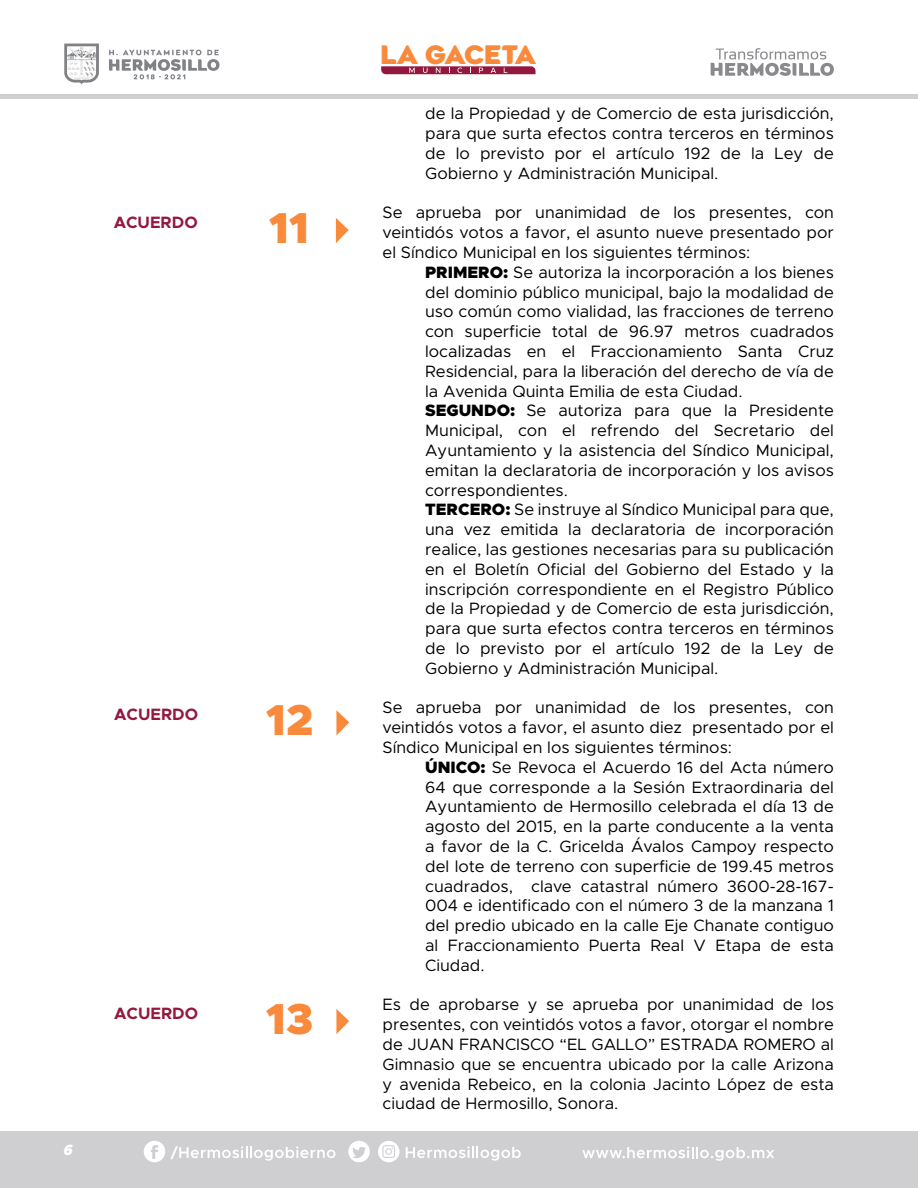
<style>
.page{position:relative;width:918px;height:1188px;background:#fff}
.page>*{position:absolute;margin:0;border:0;box-sizing:border-box;transform-origin:0 0}
.t1{font:900 43.5px "Metropolis";color:#fa8a3b}
.t2{font:900 25.35px "Agenor";letter-spacing:-.025em;color:#fa8a3b}
.t3{font:16.5px/19.8px "Metropolis";color:#000;text-align:justify}
.t4{font:700 16.5px "Metropolis";color:#94173e}
.t5{font:italic 900 15px "Metropolis";color:#fff;scale:.94 1}
.s1{font-weight:900}
</style>
<div class="page">
<div style="left:0;top:1132px;width:918px;height:56px;background:#cfcfd1"></div>
<div style="left:0;top:94px;width:918px;height:5px;background:#cfcfd1"></div>
<svg style="left:109px;top:50px;width:110px;height:29px"></svg>
<svg style="left:64px;top:44px;width:35px;height:40px"></svg>
<svg style="left:378px;top:1141px;width:21px;height:21px"></svg>
<svg style="left:348px;top:1141px;width:22px;height:21px"></svg>
<svg style="left:144px;top:1141px;width:192px;height:21px"></svg>
<svg style="left:406px;top:1146px;width:115px;height:15px"></svg>
<svg style="left:582px;top:1147px;width:192px;height:14px"></svg>
<svg style="left:381px;top:66px;width:155px;height:8px"></svg>
<svg style="left:711px;top:48px;width:123px;height:28px"></svg>
<svg style="left:336px;top:218px;width:13px;height:25px"></svg>
<svg style="left:336px;top:710px;width:13px;height:26px"></svg>
<svg style="left:336px;top:1009px;width:13px;height:25px"></svg>
<p class="t4" style="left:114px;top:212px;width:86px">ACUERDO</p>
<h1 class="t1" style="left:269px;top:200px;width:41px">11</h1>
<p class="t4" style="left:114px;top:704px;width:86px">ACUERDO</p>
<h1 class="t1" style="left:266px;top:692px;width:49px">12</h1>
<p class="t4" style="left:114px;top:1003px;width:86px">ACUERDO</p>
<p class="t5" style="left:63px;top:1140px;width:16px">6</p>
<h1 class="t1" style="left:266px;top:991px;width:48px">13</h1>
<h2 class="t2" style="left:381px;top:38px;width:157px">LA GACETA</h2>
<p class="t3" style="left:425px;top:104px;width:410px">de la Propiedad y de Comercio de esta jurisdicción, para que surta efectos contra terceros en términos de lo previsto por el artículo 192 de la Ley de Gobierno y Administración Municipal.</p>
<p class="t3" style="left:383px;top:203px;width:453px">Se aprueba por unanimidad de los presentes, con veintidós votos a favor, el asunto nueve presentado por el Síndico Municipal en los siguientes términos:</p>
<p class="t3" style="left:425px;top:262px;width:410px;text-align:left"><span class="s1">PRIMERO:</span> Se autoriza la incorporación a los bienes del dominio público municipal, bajo la modalidad de uso común como vialidad, las fracciones de terreno con superficie total de 96.97 metros cuadrados localizadas en el Fraccionamiento Santa Cruz Residencial, para la liberación del derecho de vía de la Avenida Quinta Emilia de esta Ciudad.<br><span class="s1">SEGUNDO:</span> Se autoriza para que la Presidente Municipal, con el refrendo del Secretario del Ayuntamiento y la asistencia del Síndico Municipal, emitan la declaratoria de incorporación y los avisos correspondientes.<br><span class="s1">TERCERO:</span> Se instruye al Síndico Municipal para que, una vez emitida la declaratoria de incorporación realice, las gestiones necesarias para su publicación en el Boletín Oficial del Gobierno del Estado y la inscripción correspondiente en el Registro Público de la Propiedad y de Comercio de esta jurisdicción, para que surta efectos contra terceros en términos de lo previsto por el artículo 192 de la Ley de Gobierno y Administración Municipal.</p>
<p class="t3" style="left:383px;top:698px;width:453px">Se aprueba por unanimidad de los presentes, con veintidós votos a favor, el asunto diez presentado por el Síndico Municipal en los siguientes términos:</p>
<p class="t3" style="left:425px;top:757px;width:410px"><span class="s1">ÚNICO:</span> Se Revoca el Acuerdo 16 del Acta número 64 que corresponde a la Sesión Extraordinaria del Ayuntamiento de Hermosillo celebrada el día 13 de agosto del 2015, en la parte conducente a la venta a favor de la C. Gricelda Ávalos Campoy respecto del lote de terreno con superficie de 199.45 metros cuadrados, clave catastral número 3600-28-167- 004 e identificado con el número 3 de la manzana 1 del predio ubicado en la calle Eje Chanate contiguo al Fraccionamiento Puerta Real V Etapa de esta Ciudad.</p>
<p class="t3" style="left:383px;top:995px;width:453px">Es de aprobarse y se aprueba por unanimidad de los presentes, con veintidós votos a favor, otorgar el nombre de JUAN FRANCISCO “EL GALLO” ESTRADA ROMERO al Gimnasio que se encuentra ubicado por la calle Arizona y avenida Rebeico, en la colonia Jacinto López de esta ciudad de Hermosillo, Sonora.</p>
</div>
